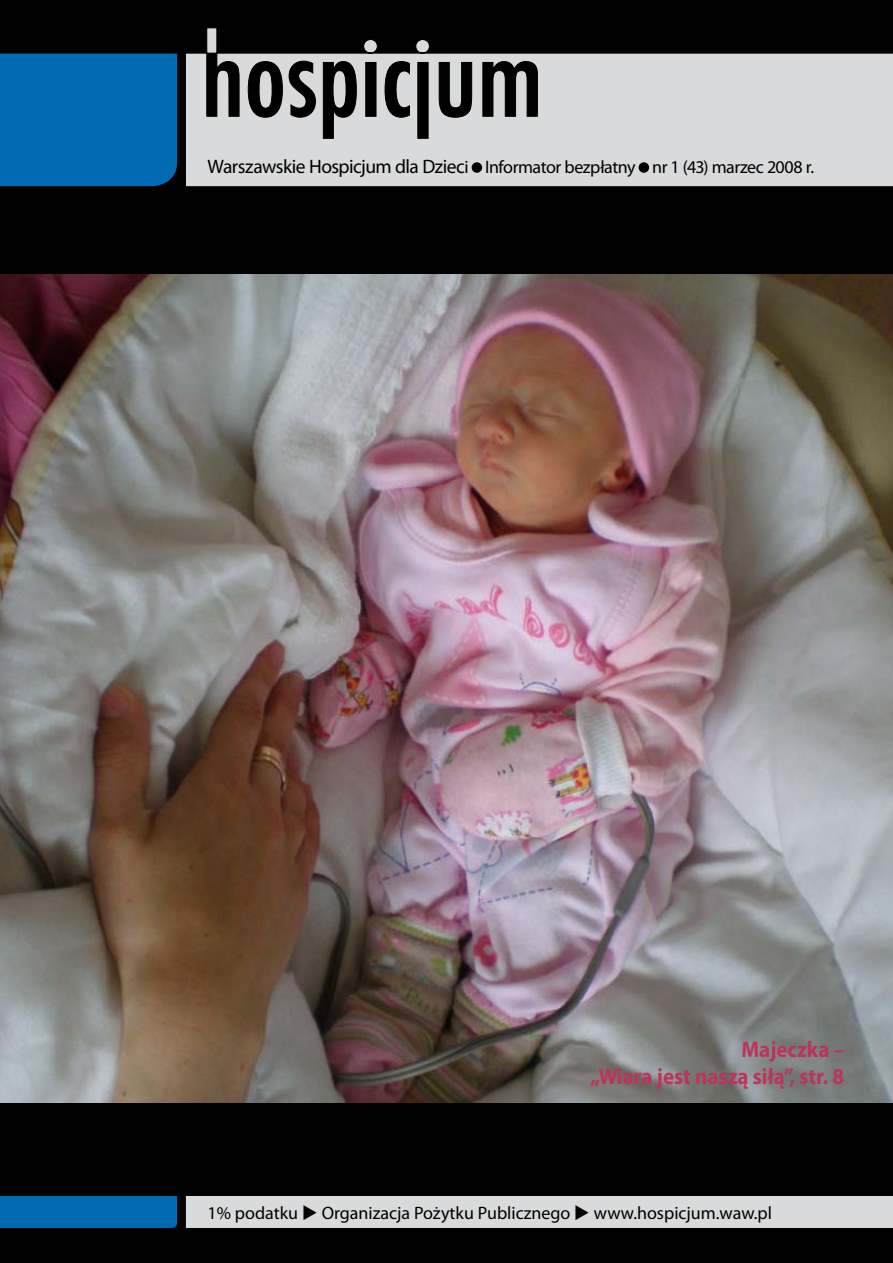
<style>
.page{position:relative;width:893px;height:1263px;background:#000}
.page>*{position:absolute;margin:0;border:0;box-sizing:border-box;transform-origin:0 0}
.t1{font:700 22.65px/27px "Myriad Pro";color:#ba355b;text-align:right;scale:.93 1}
.t2{font:18px "Myriad Pro";letter-spacing:-.03em;color:#000}
.t3{font:18px "Myriad Pro";color:#000}
.s1{font-size:19.5px}
</style>
<div class="page">
<img style="left:0;top:274px;width:893px;height:828px">
<div style="left:185px;top:1196px;width:708px;height:32px;background:#d9dadb"></div>
<div style="left:0;top:1196px;width:178px;height:32px;background:#006ab2"></div>
<svg style="left:186px;top:28px;width:707px;height:159px"></svg>
<div style="left:0;top:53px;width:178px;height:134px;background:#006ab2"></div>
<div style="left:472px;top:162px;width:10px;height:11px;background:#000;border-radius:50%"></div>
<div style="left:639px;top:162px;width:10px;height:11px;background:#000;border-radius:50%"></div>
<p class="t2" style="left:208px;top:156px;width:608px"><span class="s1">Warszawskie Hospicjum dla Dziec</span>i Informator bezpłatny nr 1 (43) marzec 2008 r.</p>
<p class="t1" style="left:591px;top:1035px;width:274px">Majeczka –<br>„Wiara jest naszą siłą”, str. 8</p>
<p class="t3" style="left:208px;top:1202px;width:566px">1% podatku ◆ Organizacja Pożytku Publicznego ◆ www.hospicjum.waw.pl</p>
</div>
